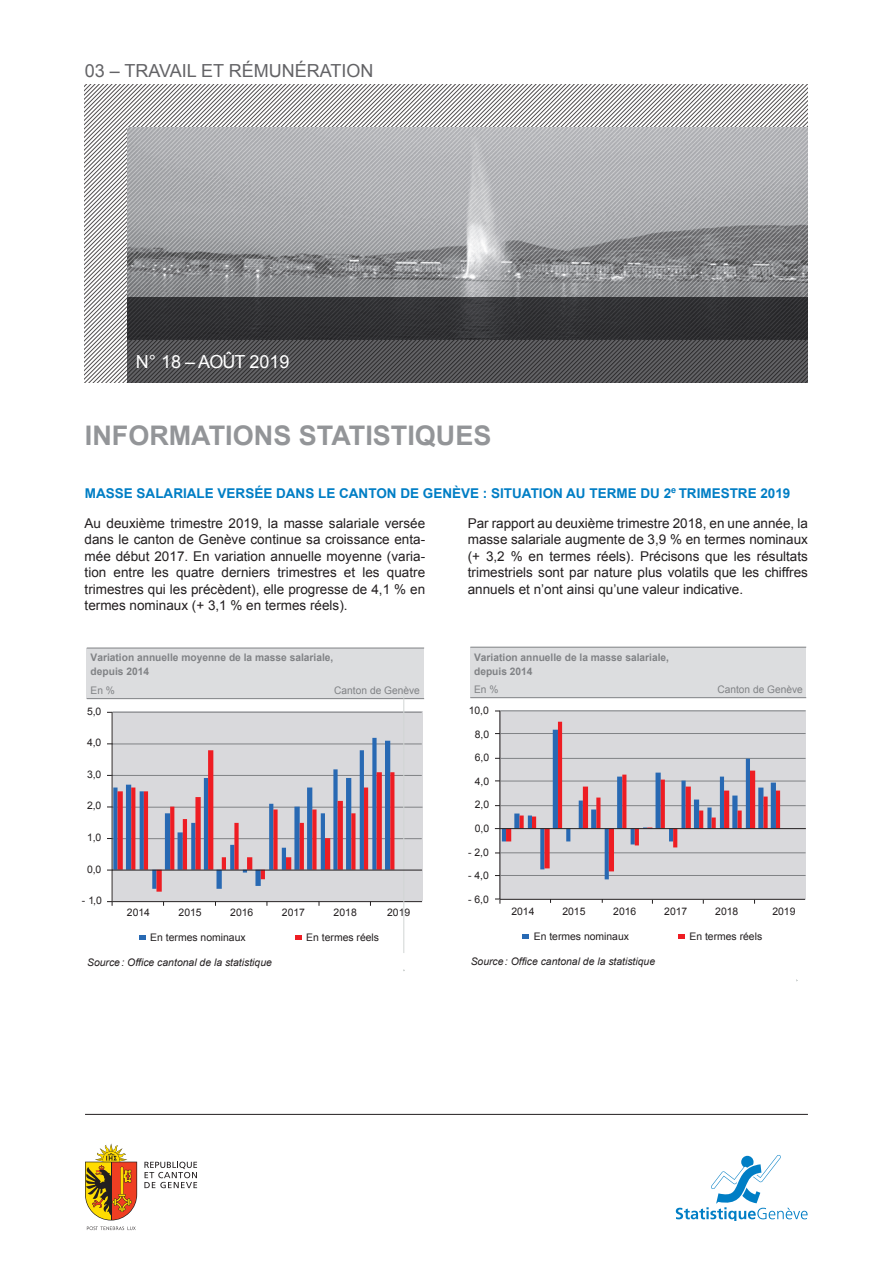
<style>
.page{position:relative;width:893px;height:1263px;background:#fff}
.page>*{position:absolute;margin:0;border:0;box-sizing:border-box;transform-origin:0 0}
.t1{font:700 27px "Arial";color:#939598}
.t2{font:18px "Arial";color:#636366}
.t3{font:18px "Arial";color:#fff}
.t4{font:13.5px/16.5px "Arial";color:#231f20;text-align:justify}
.t5{font:700 13.5px "Arial";color:#007ec5}
.t6{font:10.5px "Arial";color:#231f20}
.t7{font:10.35px "Arial";color:#231f20}
.t8{font:700 10.35px/14px "Arial";color:#808285}
.t9{font:italic 10.35px "Arial";color:#231f20}
.t10{font:10.35px "Arial";color:#808285}
</style>
<div class="page">
<hr style="left:85px;top:1114px;width:723px;height:1px;background:#231f20">
<svg style="left:87px;top:1226px;width:49px;height:4px"></svg>
<svg style="left:85px;top:1143px;width:52px;height:77px"></svg>
<hr style="left:111px;top:1162px;width:1px;height:58px;background:#231f20">
<svg style="left:144px;top:1162px;width:53px;height:26px"></svg>
<svg style="left:676px;top:1155px;width:132px;height:65px"></svg>
<svg style="left:85px;top:85px;width:122px;height:297px"></svg>
<svg style="left:207px;top:85px;width:601px;height:43px"></svg>
<svg style="left:127px;top:128px;width:175px;height:170px;background:#a0a2a5"></svg>
<svg style="left:302px;top:128px;width:506px;height:170px;background:#a5a6a9"></svg>
<svg style="left:127px;top:298px;width:681px;height:85px;background:#414143"></svg>
<div style="left:87px;top:648px;width:337px;height:51px;background:#dcdddf"></div>
<hr style="left:87px;top:698px;width:337px;height:1px;background:#808285">
<hr style="left:87px;top:648px;width:337px;height:1px;background:#808285">
<svg style="left:115px;top:902px;width:267px;height:4px"></svg>
<div style="left:113px;top:712px;width:310px;height:189px;background:#d9d9dc"></div>
<hr style="left:112px;top:901px;width:310px;height:1px;background:#231f20">
<hr style="left:112px;top:712px;width:310px;height:1px;background:#808285">
<hr style="left:112px;top:744px;width:310px;height:1px;background:#808285">
<hr style="left:112px;top:775px;width:310px;height:1px;background:#808285">
<hr style="left:112px;top:807px;width:310px;height:1px;background:#808285">
<hr style="left:112px;top:838px;width:310px;height:1px;background:#808285">
<hr style="left:112px;top:712px;width:1px;height:190px;background:#231f20">
<svg style="left:107px;top:901px;width:6px;height:5px"></svg>
<svg style="left:139px;top:935px;width:6px;height:5px"></svg>
<svg style="left:295px;top:935px;width:6px;height:5px"></svg>
<hr style="left:404px;top:694px;width:1px;height:258px;background:#d1d5d4">
<svg style="left:107px;top:738px;width:287px;height:154px"></svg>
<hr style="left:112px;top:870px;width:310px;height:1px;background:#231f20">
<div style="left:470px;top:647px;width:336px;height:51px;background:#dcdddf"></div>
<hr style="left:470px;top:697px;width:336px;height:1px;background:#808285">
<hr style="left:470px;top:647px;width:336px;height:1px;background:#808285">
<svg style="left:522px;top:934px;width:7px;height:5px"></svg>
<svg style="left:678px;top:934px;width:6px;height:5px"></svg>
<div style="left:499px;top:711px;width:307px;height:188px;background:#d9d9dc"></div>
<hr style="left:500px;top:899px;width:305px;height:1px;background:#231f20">
<hr style="left:500px;top:711px;width:1px;height:188px;background:#231f20">
<hr style="left:500px;top:711px;width:306px;height:1px;background:#808285">
<hr style="left:500px;top:733px;width:306px;height:1px;background:#808285">
<hr style="left:500px;top:758px;width:306px;height:1px;background:#808285">
<hr style="left:500px;top:781px;width:306px;height:1px;background:#808285">
<hr style="left:500px;top:805px;width:306px;height:1px;background:#808285">
<hr style="left:500px;top:852px;width:306px;height:1px;background:#808285">
<hr style="left:500px;top:875px;width:306px;height:1px;background:#808285">
<svg style="left:495px;top:899px;width:6px;height:5px"></svg>
<svg style="left:495px;top:722px;width:285px;height:157px"></svg>
<hr style="left:500px;top:828px;width:306px;height:1px;background:#231f20">
<h2 class="t2" style="left:85px;top:58px;width:290px">03 – TRAVAIL ET RÉMUNÉRATION</h2>
<h2 class="t3" style="left:136px;top:350px;width:155px">N° 18 – AOÛT 2019</h2>
<h1 class="t1" style="left:85px;top:417px;width:408px">INFORMATIONS STATISTIQUES</h1>
<p class="t5" style="left:85px;top:484px;width:707px">MASSE SALARIALE VERSÉE DANS LE CANTON DE GENÈVE : SITUATION AU TERME DU 2<sup>e</sup> TRIMESTRE 2019</p>
<p class="t4" style="left:85px;top:515px;width:342px">Au deuxième trimestre 2019, la masse salariale versée dans le canton de Genève continue sa croissance enta&shy;mée début 2017. En variation annuelle moyenne (varia&shy;tion entre les quatre derniers trimestres et les quatre trimestres qui les précèdent), elle progresse de 4,1 % en termes nominaux (+ 3,1 % en termes réels).</p>
<p class="t4" style="left:468px;top:515px;width:342px">Par rapport au deuxième trimestre 2018, en une année, la masse salariale augmente de 3,9 % en termes nominaux (+ 3,2 % en termes réels). Précisons que les résultats trimestriels sont par nature plus volatils que les chiffres annuels et n’ont ainsi qu’une valeur indicative.</p>
<p class="t8" style="left:91px;top:651px;width:244px">Variation annuelle moyenne de la masse salariale, depuis 2014</p>
<p class="t10" style="left:91px;top:683px;width:26px">En %</p>
<p class="t10" style="left:334px;top:683px;width:87px">Canton de Genève</p>
<p class="t7" style="left:87px;top:704px;width:16px">5,0</p>
<p class="t7" style="left:87px;top:736px;width:16px">4,0</p>
<p class="t7" style="left:87px;top:767px;width:16px">3,0</p>
<p class="t7" style="left:87px;top:799px;width:16px">2,0</p>
<p class="t7" style="left:87px;top:831px;width:16px">1,0</p>
<p class="t7" style="left:87px;top:862px;width:16px">0,0</p>
<p class="t7" style="left:82px;top:894px;width:22px">- 1,0</p>
<p class="t7" style="left:127px;top:906px;width:25px">2014</p>
<p class="t7" style="left:179px;top:906px;width:25px">2015</p>
<p class="t7" style="left:230px;top:906px;width:25px">2016</p>
<p class="t7" style="left:282px;top:906px;width:25px">2017</p>
<p class="t7" style="left:334px;top:906px;width:25px">2018</p>
<p class="t7" style="left:387px;top:906px;width:25px">2019</p>
<p class="t7" style="left:150px;top:931px;width:97px">En termes nominaux</p>
<p class="t7" style="left:306px;top:931px;width:74px">En termes réels</p>
<p class="t9" style="left:87px;top:956px;width:186px">Source: Office cantonal de la statistique</p>
<p class="t8" style="left:474px;top:650px;width:196px">Variation annuelle de la masse salariale, depuis 2014</p>
<p class="t10" style="left:474px;top:682px;width:26px">En %</p>
<p class="t10" style="left:717px;top:682px;width:87px">Canton de Genève</p>
<p class="t6" style="left:469px;top:704px;width:22px">10,0</p>
<p class="t6" style="left:475px;top:727px;width:16px">8,0</p>
<p class="t6" style="left:475px;top:751px;width:16px">6,0</p>
<p class="t6" style="left:475px;top:774px;width:16px">4,0</p>
<p class="t6" style="left:475px;top:798px;width:16px">2,0</p>
<p class="t6" style="left:475px;top:821px;width:16px">0,0</p>
<p class="t6" style="left:468px;top:845px;width:22px">- 2,0</p>
<p class="t6" style="left:468px;top:868px;width:22px">- 4,0</p>
<p class="t6" style="left:468px;top:892px;width:22px">- 6,0</p>
<p class="t6" style="left:511px;top:905px;width:25px">2014</p>
<p class="t6" style="left:562px;top:905px;width:25px">2015</p>
<p class="t6" style="left:613px;top:905px;width:25px">2016</p>
<p class="t6" style="left:664px;top:905px;width:25px">2017</p>
<p class="t6" style="left:715px;top:905px;width:25px">2018</p>
<p class="t6" style="left:772px;top:905px;width:25px">2019</p>
<p class="t7" style="left:534px;top:929px;width:97px">En termes nominaux</p>
<p class="t7" style="left:689px;top:929px;width:74px">En termes réels</p>
<p class="t9" style="left:471px;top:954px;width:186px">Source: Office cantonal de la statistique</p>
</div>
